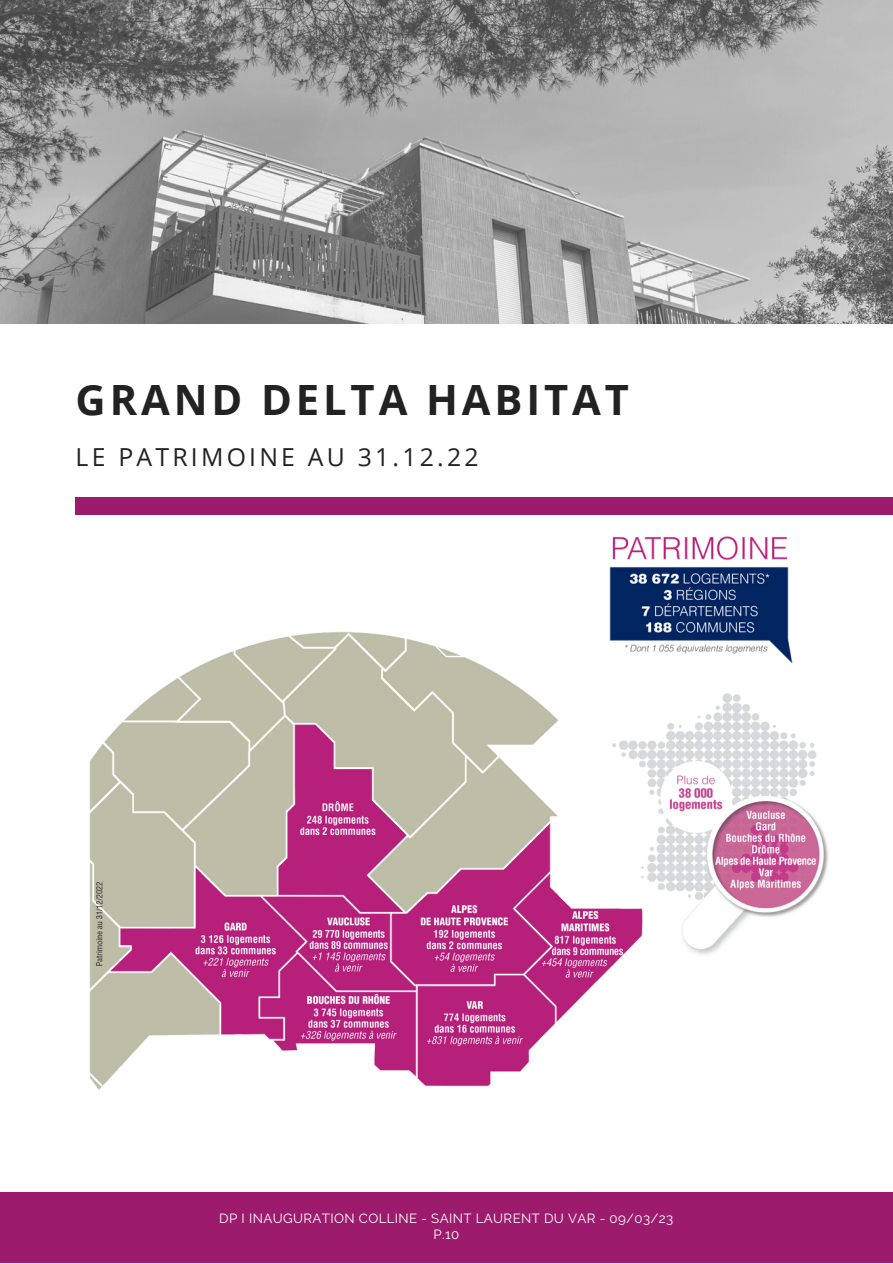
<style>
.page{position:relative;width:893px;height:1264px;background:#fff}
.page>*{position:absolute;margin:0;border:0;box-sizing:border-box;transform-origin:0 0}
.t1{font:700 41.7px "Open Sans";letter-spacing:.095em;color:#222}
.t2{font:24.75px "Open Sans";letter-spacing:.13em;color:#222}
.t3{font:13.2px "Raleway";letter-spacing:.03em;color:#fff}
</style>
<div class="page">
<div style="left:0;top:1191px;width:892px;height:71px;background:#9d1b6d"></div>
<div style="left:76px;top:497px;width:816px;height:17px;background:#9d1b6d"></div>
<img style="left:89px;top:632px;width:523px;height:458px">
<img style="left:612px;top:693px;width:216px;height:273px">
<img style="left:584px;top:536px;width:209px;height:155px">
<img style="left:0;top:0;width:892px;height:324px">
<h1 class="t1" style="left:76px;top:370px;width:555px">GRAND DELTA HABITAT</h1>
<h2 class="t2" style="left:76px;top:439px;width:404px">LE PATRIMOINE AU 31.12.22</h2>
<p class="t3" style="left:219px;top:1210px;width:455px">DP I INAUGURATION COLLINE - SAINT LAURENT DU VAR - 09/03/23</p>
<p class="t3" style="left:433px;top:1226px;width:27px">P.10</p>
</div>
